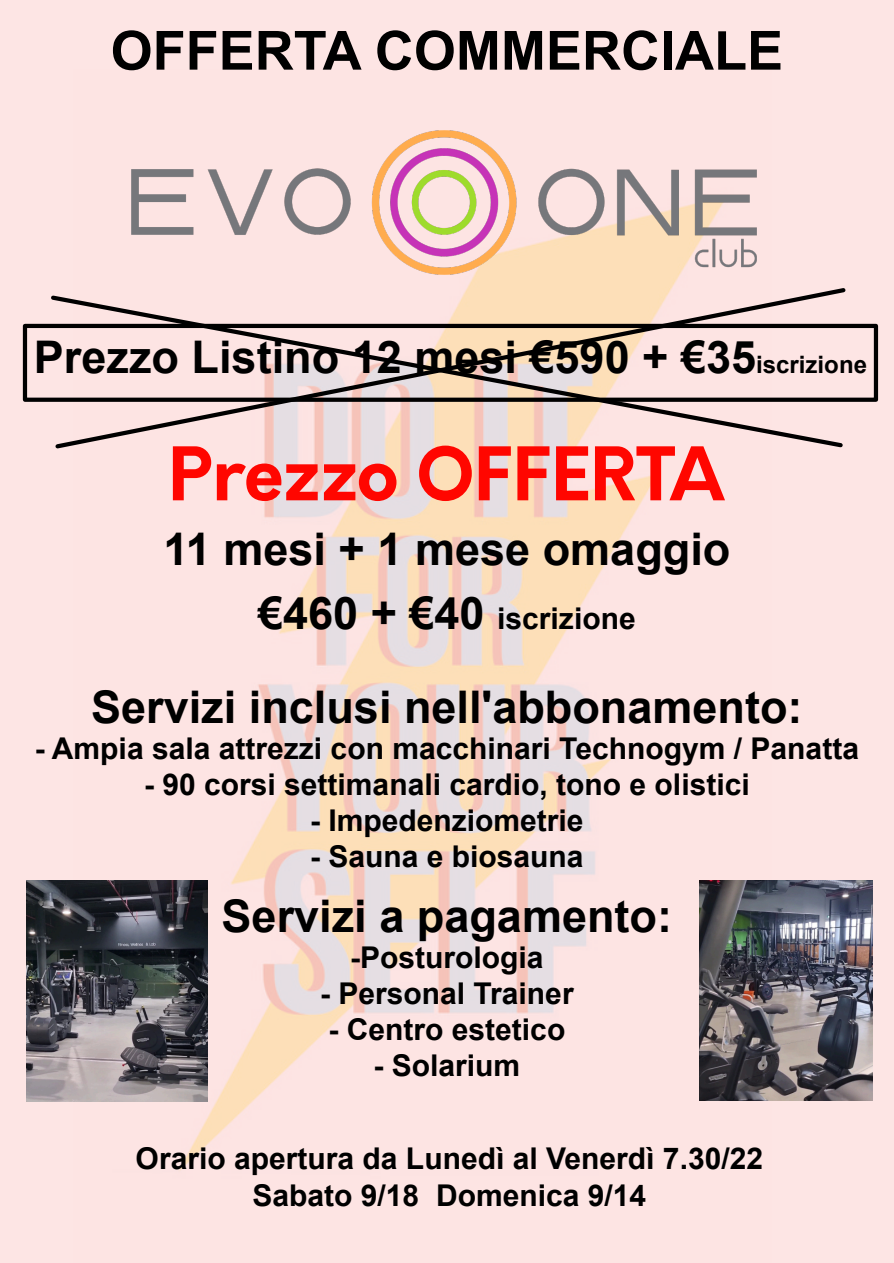
<style>
.page{position:relative;width:894px;height:1263px;background:#fff}
.page>*{position:absolute;margin:0;border:0;box-sizing:border-box;transform-origin:0 0}
.t1{font:700 72px "Orkney";color:#ff0600}
.t2{font:700 54px "Arial";color:#000}
.t3{font:700 45px "Arial";color:#000}
.t4{font:700 30px/37.5px "Arial";color:#000;text-align:center}
.s1{font-size:24px}
.s2{font-size:45px}
</style>
<div class="page">
<div style="left:0;top:0;width:893px;height:1263px;background:#fde4e3;opacity:.78"></div>
<img style="left:131px;top:130px;width:625px;height:145px">
<svg style="left:53px;top:285px;width:795px;height:166px;background:#f9dfd6"></svg>
<svg style="left:48px;top:293px;width:797px;height:157px;background:#dfc9c3"></svg>
<img style="left:27px;top:881px;width:180px;height:220px">
<img style="left:699px;top:881px;width:173px;height:219px">
<h2 class="t2" style="left:110px;top:30px;width:673px">OFFERTA COMMERCIALE</h2>
<h3 class="t3" style="left:34px;top:340px;width:834px">Prezzo Listino 12 mesi €590 + €35<span class="s1">iscrizione</span></h3>
<h1 class="t1" style="left:168px;top:446px;width:558px">Prezzo OFFERTA</h1>
<h3 class="t3" style="left:163px;top:532px;width:568px">11 mesi + 1 mese omaggio</h3>
<p class="t4" style="left:258px;top:603px;width:379px"><span class="s2">€460 + €40</span> iscrizione</p>
<h3 class="t3" style="left:91px;top:690px;width:712px">Servizi inclusi nell'abbonamento:</h3>
<p class="t4" style="left:35px;top:732px;width:825px">- Ampia sala attrezzi con macchinari Technogym / Panatta</p>
<p class="t4" style="left:144px;top:768px;width:607px">- 90 corsi settimanali cardio, tono e olistici</p>
<p class="t4" style="left:310px;top:804px;width:275px">- Impedenziometrie</p>
<p class="t4" style="left:310px;top:840px;width:275px">- Sauna e biosauna</p>
<h3 class="t3" style="left:221px;top:899px;width:452px">Servizi a pagamento:</h3>
<p class="t4" style="left:350px;top:941px;width:195px">-Posturologia</p>
<p class="t4" style="left:320px;top:977px;width:255px">- Personal Trainer</p>
<p class="t4" style="left:328px;top:1013px;width:238px">- Centro estetico</p>
<p class="t4" style="left:373px;top:1049px;width:148px">- Solarium</p>
<p class="t4" style="left:136px;top:1142px;width:628px">Orario apertura da Lunedì al Venerdì 7.30/22<br>Sabato 9/18 Domenica 9/14</p>
</div>
